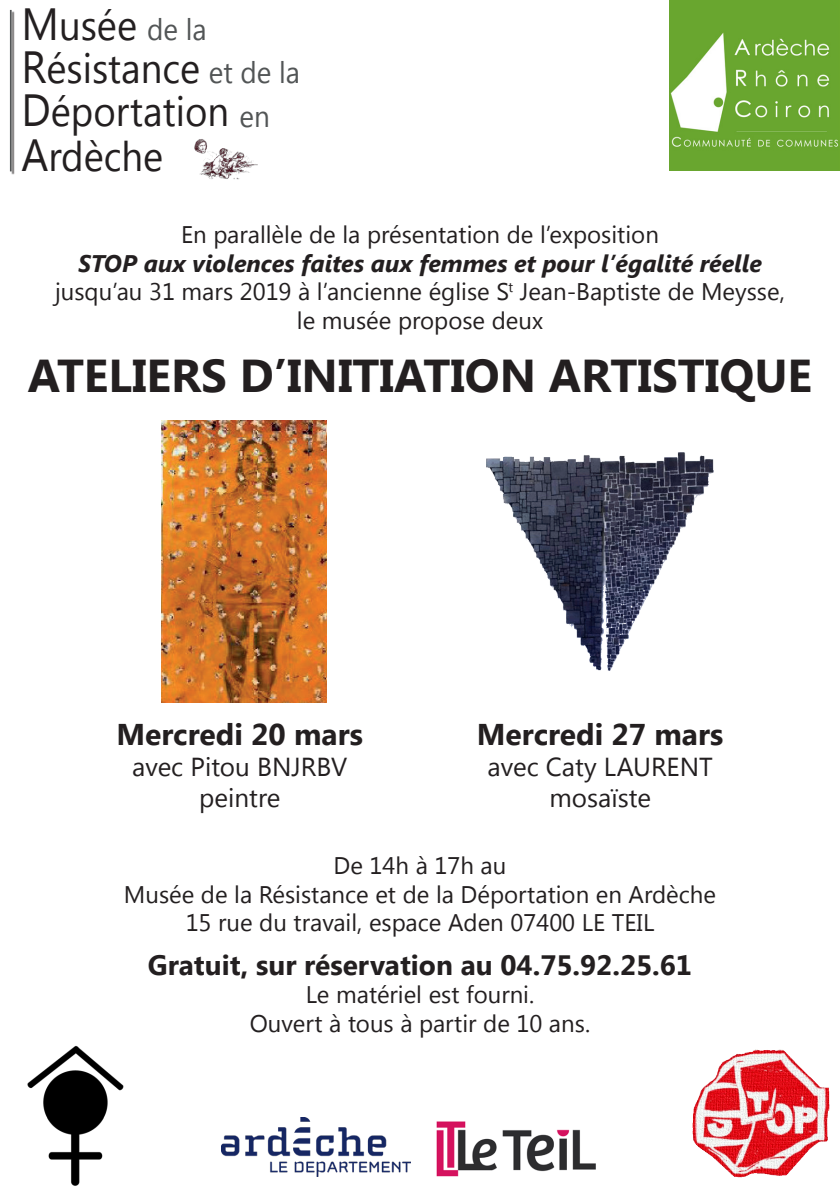
<style>
.page{position:relative;width:840px;height:1191px;background:#fff}
.page>*{position:absolute;margin:0;border:0;box-sizing:border-box;transform-origin:0 0}
.t1{font:700 46px "Segoe UI";color:#231f20}
.t2{font:41.2px "Segoe UI";color:#231f20;scale:.93 1}
.t3{font:700 30px "Segoe UI";color:#231f20}
.t4{font:700 28px "Segoe UI";color:#231f20}
.t5{font:26px "Segoe UI";color:#231f20}
.t6{font:24px "Segoe UI";color:#231f20}
.t7{font:italic 700 24px "Segoe UI";color:#231f20}
.s1{font-size:45px}
.s2{font-size:30px;color:#525556}
</style>
<div class="page">
<img style="left:161px;top:420px;width:165px;height:282px">
<img style="left:486px;top:452px;width:227px;height:218px">
<img style="left:669px;top:0;width:170px;height:170px">
<hr style="left:11px;top:11px;width:4px;height:163px;background:#231f20;opacity:.75">
<hr style="left:10px;top:10px;width:2px;height:161px;background:#525556">
<img style="left:194px;top:139px;width:64px;height:41px">
<img style="left:27px;top:1046px;width:97px;height:140px">
<img style="left:436px;top:1121px;width:160px;height:56px">
<img style="left:221px;top:1117px;width:189px;height:59px">
<img style="left:692px;top:1049px;width:138px;height:129px">
<p class="t2" style="left:22px;top:-4px;width:200px"><span class="s1">M</span>usée <span class="s2">de la</span></p>
<p class="t2" style="left:22px;top:40px;width:301px"><span class="s1">R</span>ésistance <span class="s2">et de la</span></p>
<p class="t2" style="left:22px;top:83px;width:268px"><span class="s1">D</span>éportation <span class="s2">en</span></p>
<p class="t2" style="left:22px;top:127px;width:154px"><span class="s1">A</span>rdèche</p>
<p class="t6" style="left:181px;top:218px;width:479px">En parallèle de la présentation de l’exposition</p>
<p class="t7" style="left:78px;top:246px;width:685px">STOP aux violences faites aux femmes et pour l’égalité réelle</p>
<p class="t6" style="left:55px;top:275px;width:731px">jusqu’au 31 mars 2019 à l’ancienne église S<sup>t</sup> Jean-Baptiste de Meysse,</p>
<p class="t6" style="left:297px;top:304px;width:248px">le musée propose deux</p>
<p class="t1" style="left:28px;top:343px;width:785px">ATELIERS D’INITIATION ARTISTIQUE</p>
<p class="t3" style="left:116px;top:712px;width:248px">Mercredi 20 mars</p>
<p class="t5" style="left:132px;top:748px;width:217px">avec Pitou BNJRBV</p>
<p class="t5" style="left:199px;top:779px;width:82px">peintre</p>
<p class="t3" style="left:476px;top:712px;width:248px">Mercredi 27 mars</p>
<p class="t5" style="left:487px;top:748px;width:227px">avec Caty LAURENT</p>
<p class="t5" style="left:549px;top:779px;width:103px">mosaïste</p>
<p class="t6" style="left:333px;top:848px;width:174px">De 14h à 17h au</p>
<p class="t6" style="left:124px;top:877px;width:593px">Musée de la Résistance et de la Déportation en Ardèche</p>
<p class="t6" style="left:185px;top:906px;width:470px">15 rue du travail, espace Aden 07400 LE TEIL</p>
<p class="t4" style="left:148px;top:944px;width:545px">Gratuit, sur réservation au 04.75.92.25.61</p>
<p class="t6" style="left:305px;top:978px;width:230px">Le matériel est fourni.</p>
<p class="t6" style="left:250px;top:1007px;width:342px">Ouvert à tous à partir de 10 ans.</p>
</div>
